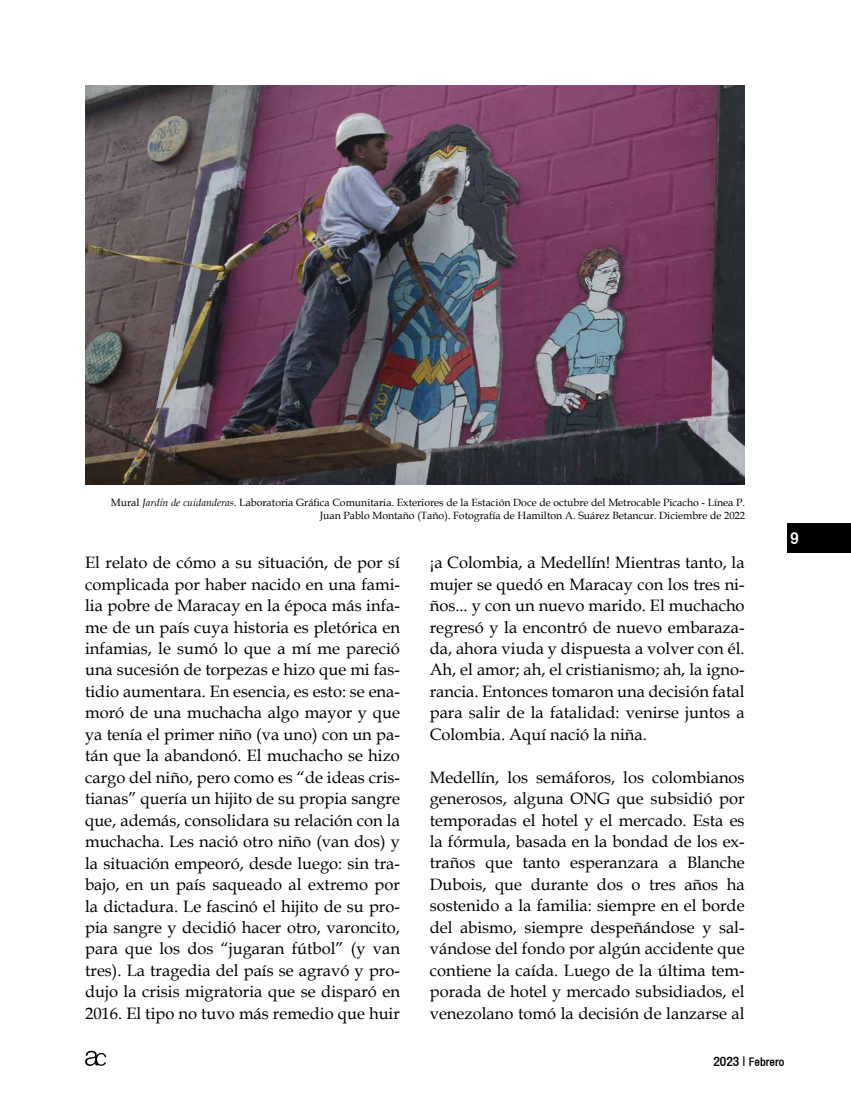
<style>
.page{position:relative;width:851px;height:1106px;background:#fff}
.page>*{position:absolute;margin:0;border:0;box-sizing:border-box;transform-origin:0 0}
.t1{font:500 condensed 16.95px "Helvetica 67";color:#fff}
.t2{font:16.5px/21.5px "Book Antiqua";color:#000;text-align:justify}
.t3{font:500 condensed 12px "Helvetica 67";color:#000}
.t4{font:10.5px/13.5px "Book Antiqua";color:#000;text-align:right}
.s1{font-style:italic}
.s2{font-size:13.5px}
</style>
<div class="page">
<div style="left:787px;top:523px;width:63px;height:29px;background:#000"></div>
<svg style="left:85px;top:1050px;width:21px;height:15px"></svg>
<img style="left:85px;top:85px;width:659px;height:400px">
<p class="t4" style="left:111px;top:495px;width:635px">Mural <span class="s1">Jardín de cuidanderas.</span> Laboratoria Gráfica Comunitaria. Exteriores de la Estación Doce de octubre del Metrocable Picacho - Línea P.<br>Juan Pablo Montaño (Taño). Fotografía de Hamilton A. Suárez Betancur. Diciembre de 2022</p>
<p class="t2" style="left:85px;top:551px;width:316px">El relato de cómo a su situación, de por sí complicada por haber nacido en una fami&shy;lia pobre de Maracay en la época más infa&shy;me de un país cuya historia es pletórica en infamias, le sumó lo que a mí me pareció una sucesión de torpezas e hizo que mi fas&shy;tidio aumentara. En esencia, es esto: se ena&shy;moró de una muchacha algo mayor y que ya tenía el primer niño (va uno) con un pa&shy;tán que la abandonó. El muchacho se hizo cargo del niño, pero como es “de ideas cris&shy;tianas” quería un hijito de su propia sangre que, además, consolidara su relación con la muchacha. Les nació otro niño (van dos) y la situación empeoró, desde luego: sin tra&shy;bajo, en un país saqueado al extremo por la dictadura. Le fascinó el hijito de su pro&shy;pia sangre y decidió hacer otro, varoncito, para que los dos “jugaran fútbol” (y van tres). La tragedia del país se agravó y pro&shy;dujo la crisis migratoria que se disparó en 2016. El tipo no tuvo más remedio que huir</p>
<p class="t2" style="left:429px;top:551px;width:316px">¡a Colombia, a Medellín! Mientras tanto, la mujer se quedó en Maracay con los tres ni&shy;ños... y con un nuevo marido. El muchacho regresó y la encontró de nuevo embaraza&shy;da, ahora viuda y dispuesta a volver con él.<br>Ah, el amor; ah, el cristianismo; ah, la igno&shy;rancia. Entonces tomaron una decisión fatal para salir de la fatalidad: venirse juntos a Colombia. Aquí nació la niña.</p>
<p class="t2" style="left:429px;top:766px;width:316px">Medellín, los semáforos, los colombianos generosos, alguna ONG que subsidió por temporadas el hotel y el mercado. Esta es la fórmula, basada en la bondad de los ex&shy;traños que tanto esperanzara a Blanche Dubois, que durante dos o tres años ha sostenido a la familia: siempre en el borde del abismo, siempre despeñándose y sal&shy;vándose del fondo por algún accidente que contiene la caída. Luego de la última tem&shy;porada de hotel y mercado subsidiados, el venezolano tomó la decisión de lanzarse al</p>
<p class="t1" style="left:790px;top:528px;width:10px">9</p>
<p class="t3" style="left:713px;top:1054px;width:72px"><span class="s2">2023 |</span> Febrero</p>
</div>
